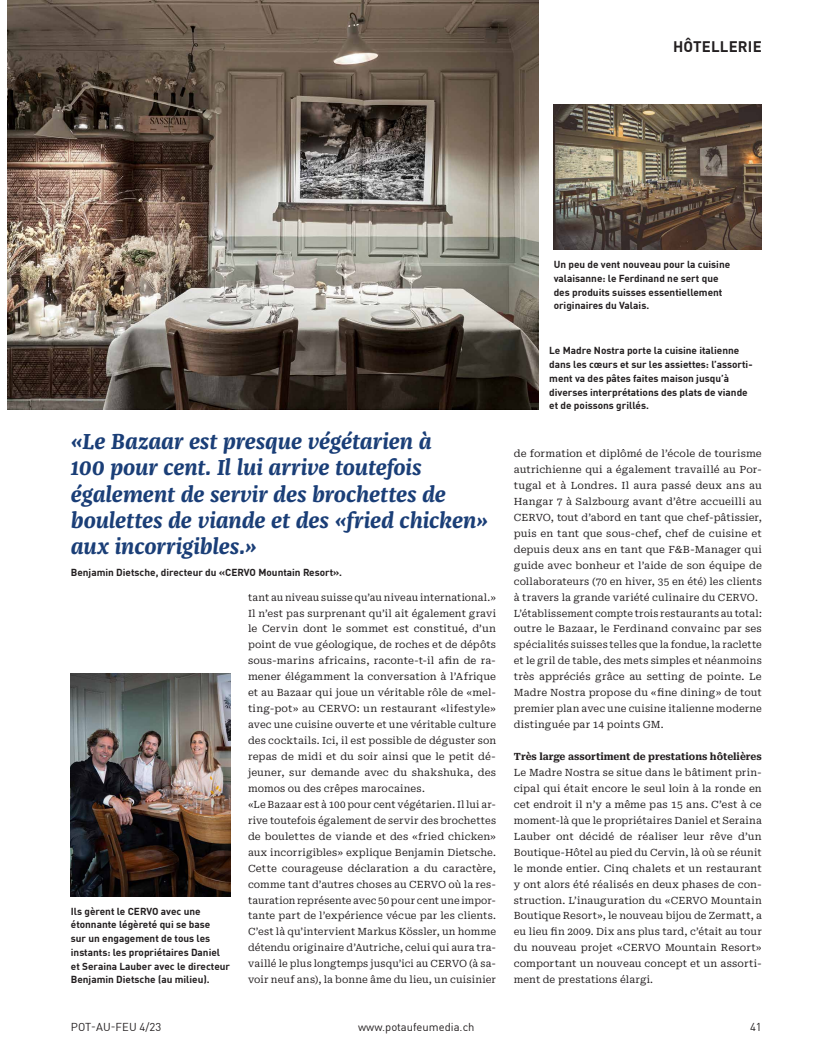
<style>
.page{position:relative;width:815px;height:1063px;background:#fff}
.page>*{position:absolute;margin:0;border:0;box-sizing:border-box;transform-origin:0 0}
.t1{font:italic 700 22.5px/26.2px "Franziska OT";letter-spacing:-.005em;color:#1a3e77}
.t2{font:700 15px "DINOT";letter-spacing:.01em;color:#231f20}
.t3{font:11.25px "DINOT";color:#231f20}
.t4{font:10px/16px "Roboto Serif";letter-spacing:.01em;color:#231f20}
.t5{font:700 10px/13.8px "DINOT";color:#231f20}
.t6{font:700 10px "Roboto Serif";color:#231f20;scale:.96 1}
</style>
<div class="page">
<img style="left:554px;top:104px;width:208px;height:146px">
<img style="left:7px;top:0;width:532px;height:409px">
<img style="left:71px;top:673px;width:159px;height:223px">
<h2 class="t2" style="left:673px;top:35px;width:90px">HÔTELLERIE</h2>
<p class="t5" style="left:554px;top:257px;width:178px">Un peu de vent nouveau pour la cuisine valaisanne: le Ferdinand ne sert que des produits suisses essentiellement originaires du Valais.</p>
<h1 class="t1" style="left:71px;top:429px;width:419px">«Le Bazaar est presque végétarien à<br>100 pour cent. Il lui arrive toutefois également de servir des brochettes de boulettes de viande et des «fried chicken» aux incorrigibles.»</h1>
<p class="t5" style="left:71px;top:565px;width:273px">Benjamin Dietsche, directeur du «CERVO Mountain Resort».</p>
<p class="t5" style="left:71px;top:903px;width:161px">Ils gèrent le CERVO avec une étonnante légèreté qui se base<br>sur un engagement de tous les instants: les propriétaires Daniel et Seraina Lauber avec le directeur<br>Benjamin Dietsche (au milieu).</p>
<p class="t4" style="left:248px;top:588px;width:250px">tant au niveau suisse qu’au niveau international.» Il n’est pas surprenant qu’il ait également gravi le Cervin dont le sommet est constitué, d’un point de vue géologique, de roches et de dépôts sous-marins africains, raconte-t-il afin de ra&shy;mener élégamment la conversation à l’Afrique et au Bazaar qui joue un véritable rôle de «mel&shy;ting-pot» au CERVO: un restaurant «lifestyle» avec une cuisine ouverte et une véritable culture des cocktails. Ici, il est possible de déguster son repas de midi et du soir ainsi que le petit dé&shy;jeuner, sur demande avec du shakshuka, des momos ou des crêpes marocaines.<br>«Le Bazaar est à 100 pour cent végétarien. Il lui ar&shy;rive toutefois également de servir des brochettes de boulettes de viande et des «fried chicken» aux incorrigibles» explique Benjamin Dietsche.<br>Cette courageuse déclaration a du caractère, comme tant d’autres choses au CERVO où la res&shy;tauration représente avec 50 pour cent une impor&shy;tante part de l’expérience vécue par les clients.<br>C’est là qu’intervient Markus Kössler, un homme détendu originaire d’Autriche, celui qui aura tra&shy;vaillé le plus longtemps jusqu’ici au CERVO (à sa&shy;voir neuf ans), la bonne âme du lieu, un cuisinier</p>
<p class="t5" style="left:549px;top:343px;width:205px">Le Madre Nostra porte la cuisine italienne dans les cœurs et sur les assiettes: l’assorti&shy;ment va des pâtes faites maison jusqu’à diverses interprétations des plats de viande et de poissons grillés.</p>
<p class="t4" style="left:514px;top:445px;width:250px">de formation et diplômé de l’école de tourisme autrichienne qui a également travaillé au Por&shy;tugal et à Londres. Il aura passé deux ans au Hangar 7 à Salzbourg avant d’être accueilli au CERVO, tout d’abord en tant que chef-pâtissier, puis en tant que sous-chef, chef de cuisine et depuis deux ans en tant que F&amp;B-Manager qui guide avec bonheur et l’aide de son équipe de collaborateurs (70 en hiver, 35 en été) les clients à travers la grande variété culinaire du CERVO.<br>L’établissement compte trois restaurants au total: outre le Bazaar, le Ferdinand convainc par ses spécialités suisses telles que la fondue, la raclette et le gril de table, des mets simples et néanmoins très appréciés grâce au setting de pointe. Le Madre Nostra propose du «fine dining» de tout premier plan avec une cuisine italienne moderne distinguée par 14 points GM.</p>
<p class="t6" style="left:514px;top:749px;width:260px">Très large assortiment de prestations hôtelières</p>
<p class="t4" style="left:514px;top:764px;width:250px;text-align:justify">Le Madre Nostra se situe dans le bâtiment prin&shy;cipal qui était encore le seul loin à la ronde en cet endroit il n’y a même pas 15 ans. C’est à ce moment-là que le propriétaires Daniel et Seraina Lauber ont décidé de réaliser leur rêve d’un Boutique-Hôtel au pied du Cervin, là où se réunit le monde entier. Cinq chalets et un restaurant y ont alors été réalisés en deux phases de con&shy;struction. L’inauguration du «CERVO Mountain Boutique Resort», le nouveau bijou de Zermatt, a eu lieu fin 2009. Dix ans plus tard, c’était au tour du nouveau projet «CERVO Mountain Resort» comportant un nouveau concept et un assorti&shy;ment de prestations élargi.</p>
<p class="t3" style="left:71px;top:1018px;width:92px">POT-AU-FEU 4/23</p>
<p class="t3" style="left:358px;top:1018px;width:118px">www.potaufeumedia.ch</p>
<p class="t3" style="left:750px;top:1018px;width:13px">41</p>
</div>
